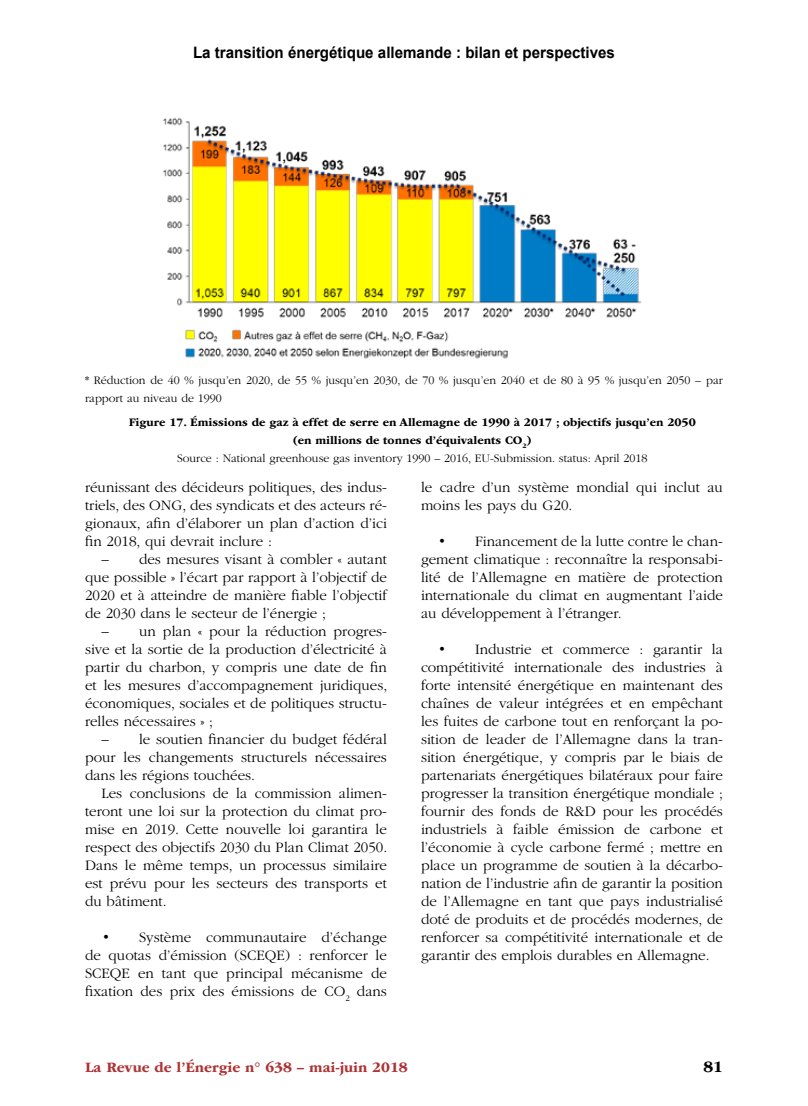
<style>
.page{position:relative;width:808px;height:1106px;background:#fff}
.page>*{position:absolute;margin:0;border:0;box-sizing:border-box;transform-origin:0 0}
.t1{font:700 16.5px "ITC Garamond Std";color:#000}
.t2{font:700 15.75px "Arial";color:#000;scale:.96 1}
.t3{font:300 15px/18px "ITC Garamond Std";color:#000;text-align:justify}
.t4{font:700 15px "ITC Garamond Std";color:#ad3434}
.t5{font:700 12px/18px "ITC Garamond Std";color:#000;text-align:center}
.t6{font:300 12px/18px "ITC Garamond Std";color:#000}
.s1{font-weight:300}
</style>
<div class="page">
<img style="left:163px;top:117px;width:479px;height:242px">
<p class="t2" style="left:193px;top:41px;width:441px">La transition énergétique allemande : bilan et perspectives</p>
<p class="t6" style="left:85px;top:371px;width:639px">* Réduction de 40 % jusqu’en 2020, de 55 % jusqu’en 2030, de 70 % jusqu’en 2040 et de 80 à 95 % jusqu’en 2050 – par rapport au niveau de 1990</p>
<p class="t5" style="left:129px;top:413px;width:569px">Figure 17. Émissions de gaz à effet de serre en Allemagne de 1990 à 2017 ; objectifs jusqu’en 2050 (en millions de tonnes d’équivalents CO<sub>2</sub>)<br><span class="s1">Source : National greenhouse gas inventory 1990 – 2016, EU-Submission. status: April 2018</span></p>
<p class="t3" style="left:85px;top:478px;width:303px">réunissant des décideurs politiques, des indus&shy;triels, des ONG, des syndicats et des acteurs ré&shy;gionaux, afin d’élaborer un plan d’action d’ici fin 2018, qui devrait inclure :</p>
<p class="t3" style="left:85px;top:550px;width:303px;text-indent:16px">– des mesures visant à combler « autant que possible » l’écart par rapport à l’objectif de 2020 et à atteindre de manière fiable l’objectif de 2030 dans le secteur de l’énergie ;</p>
<p class="t3" style="left:85px;top:622px;width:304px;text-indent:16px">– un plan « pour la réduction progres&shy;sive et la sortie de la production d’électricité à partir du charbon, y compris une date de fin et les mesures d’accompagnement juridiques, économiques, sociales et de politiques structu&shy;relles nécessaires » ;</p>
<p class="t3" style="left:85px;top:730px;width:303px;text-indent:16px">– le soutien financier du budget fédéral pour les changements structurels nécessaires dans les régions touchées.</p>
<p class="t3" style="left:85px;top:784px;width:304px;text-indent:16px">Les conclusions de la commission alimen&shy;teront une loi sur la protection du climat pro&shy;mise en 2019. Cette nouvelle loi garantira le respect des objectifs 2030 du Plan Climat 2050.<br>Dans le même temps, un processus similaire est prévu pour les secteurs des transports et du bâtiment.</p>
<p class="t3" style="left:85px;top:928px;width:303px;text-indent:16px">• Système communautaire d’échange de quotas d’émission (SCEQE) : renforcer le SCEQE en tant que principal mécanisme de fixation des prix des émissions de CO<sub>2</sub> dans</p>
<p class="t3" style="left:421px;top:478px;width:303px">le cadre d’un système mondial qui inclut au moins les pays du G20.</p>
<p class="t3" style="left:421px;top:532px;width:303px;text-indent:16px">• Financement de la lutte contre le chan&shy;gement climatique : reconnaître la responsabi&shy;lité de l’Allemagne en matière de protection internationale du climat en augmentant l’aide au développement à l’étranger.</p>
<p class="t3" style="left:421px;top:640px;width:303px;text-indent:16px">• Industrie et commerce : garantir la compétitivité internationale des industries à forte intensité énergétique en maintenant des chaînes de valeur intégrées et en empêchant les fuites de carbone tout en renforçant la po&shy;sition de leader de l’Allemagne dans la tran&shy;sition énergétique, y compris par le biais de partenariats énergétiques bilatéraux pour faire progresser la transition énergétique mondiale ; fournir des fonds de R&amp;D pour les procédés industriels à faible émission de carbone et l’économie à cycle carbone fermé ; mettre en place un programme de soutien à la décarbo&shy;nation de l’industrie afin de garantir la position de l’Allemagne en tant que pays industrialisé doté de produits et de procédés modernes, de renforcer sa compétitivité internationale et de garantir des emplois durables en Allemagne.</p>
<p class="t4" style="left:85px;top:1058px;width:324px">La Revue de l’Énergie n° 638 – mai-juin 2018</p>
<p class="t1" style="left:703px;top:1057px;width:21px">81</p>
</div>
